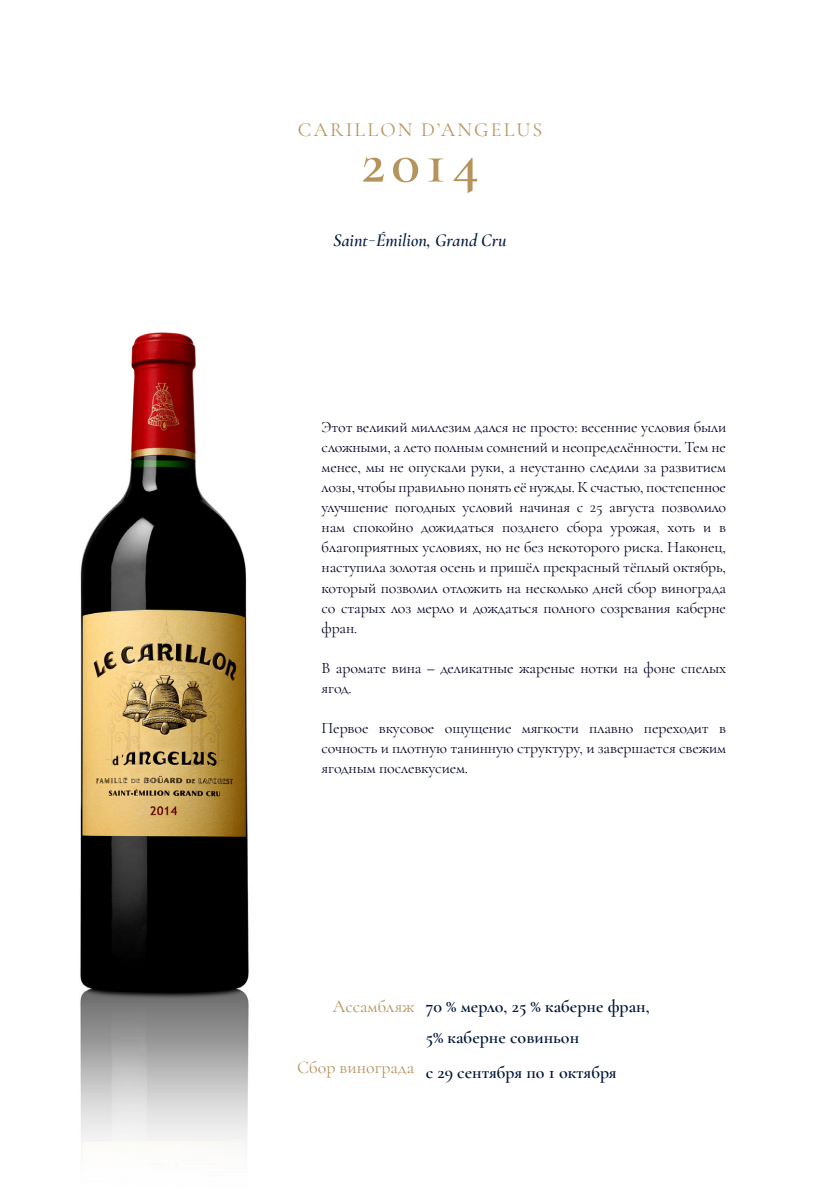
<style>
.page{position:relative;width:840px;height:1191px;background:#fff}
.page>*{position:absolute;margin:0;border:0;box-sizing:border-box;transform-origin:0 0}
.t1{font:600 60px "Cormorant Garamond";color:#b7935c}
.t2{font:20px "Cormorant Garamond";letter-spacing:.11em;color:#b7935c}
.t3{font:600 18px "Cormorant Garamond";color:#011638}
.t4{font:italic 600 18px "Cormorant Garamond";color:#051b3d}
.t5{font:18px "Cormorant Garamond";color:#b7935c}
.t6{font:16px/20px "Cormorant Garamond";letter-spacing:-.01em;color:#050726;text-align:justify}
.s1{font-family:"Halcom";font-weight:300;font-style:normal}
</style>
<div class="page">
<img style="left:80px;top:332px;width:169px;height:817px">
<p class="t2" style="left:298px;top:117px;width:246px">CARILLON D’ANGELUS</p>
<p class="t1" style="left:361px;top:125px;width:119px">2014</p>
<p class="t4" style="left:333px;top:229px;width:175px">Saint<span class="s1">-</span>Émilion, Grand Cru</p>
<p class="t6" style="left:321px;top:417px;width:406px">Этот великий миллезим дался не просто: весенние условия были сложными, а лето полным сомнений и неопределённости. Тем не менее, мы не опускали руки, а неустанно следили за развитием лозы, чтобы правильно понять её нужды. К счастью, постепенное улучшение погодных условий начиная с 25 августа позволило нам спокойно дожидаться позднего сбора урожая, хоть и в благоприятных условиях, но не без некоторого риска. Наконец, наступила золотая осень и пришёл прекрасный тёплый октябрь, который позволил отложить на несколько дней сбор винограда со старых лоз мерло и дождаться полного созревания каберне фран.</p>
<p class="t6" style="left:321px;top:657px;width:406px">В аромате вина – деликатные жареные нотки на фоне спелых ягод.</p>
<p class="t6" style="left:321px;top:717px;width:406px">Первое вкусовое ощущение мягкости плавно переходит в сочность и плотную танинную структуру, и завершается свежим ягодным послевкусием.</p>
<p class="t5" style="left:332px;top:995px;width:83px">Ассамбляж</p>
<p class="t5" style="left:297px;top:1056px;width:119px">Сбор винограда</p>
<p class="t3" style="left:425px;top:995px;width:225px">70 % мерло, 25 % каберне фран,</p>
<p class="t3" style="left:425px;top:1026px;width:155px">5% каберне совиньон</p>
<p class="t3" style="left:425px;top:1060px;width:192px">с 29 сентября по 1 октября</p>
</div>
